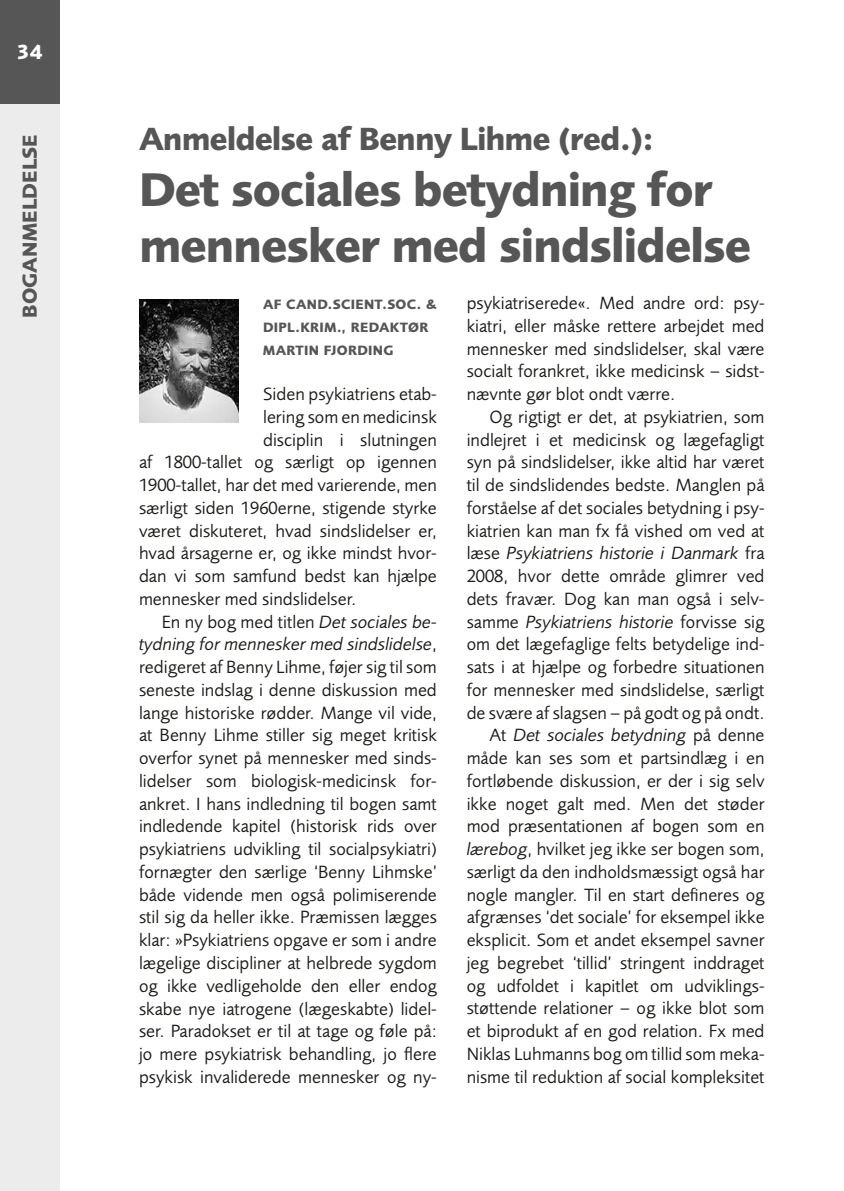
<style>
.page{position:relative;width:844px;height:1191px;background:#fff}
.page>*{position:absolute;margin:0;border:0;box-sizing:border-box;transform-origin:0 0}
.t1{font:700 49px/56px "Foundry Sans";letter-spacing:-.03em;color:#565656}
.t2{font:700 33.25px "Foundry Sans";letter-spacing:-.03em;color:#565656}
.t3{font:700 21px "Foundry Sans";letter-spacing:.005em;color:#565656}
.t4{font:700 21px "Foundry Sans";color:#fff}
.t5{font:18.38px/22.8px "Foundry Sans";color:#1a1a18;text-align:justify}
.t6{font:italic 18.38px "Foundry Sans";color:#1a1a18}
.t7{font:700 14px/22.8px "Foundry Sans";letter-spacing:.02em;color:#565656}
.s1{font-style:italic}
.s2{font-style:normal}
</style>
<div class="page">
<div style="left:0;top:0;width:60px;height:104px;background:#565656"></div>
<div style="left:0;top:104px;width:60px;height:1087px;background:#ececed"></div>
<img style="left:139px;top:300px;width:99px;height:123px">
<p class="t4" style="left:17px;top:40px;width:28px">34</p>
<p class="t3" style="left:17px;top:318px;width:185px;rotate:-90deg">BOGANMELDELSE</p>
<h2 class="t2" style="left:139px;top:119px;width:517px">Anmeldelse af Benny Lihme (red.):</h2>
<h1 class="t1" style="left:139px;top:161px;width:613px">Det sociales betydning for mennesker med sindslidelse</h1>
<p class="t7" style="left:263px;top:293px;width:175px">AF CAND.SCIENT.SOC. &amp;<br>DIPL.KRIM., REDAKTØR<br>MARTIN FJORDING</p>
<p class="t5" style="left:263px;top:382px;width:175px">Siden psykiatriens etab-</p>
<p class="t5" style="left:263px;top:405px;width:175px">lering som en medicinsk</p>
<p class="t5" style="left:263px;top:428px;width:175px">disciplin i slutningen</p>
<p class="t5" style="left:139px;top:451px;width:299px">af 1800-tallet og særligt op igennen</p>
<p class="t5" style="left:139px;top:473px;width:299px">1900-tallet, har det med varierende, men</p>
<p class="t5" style="left:139px;top:496px;width:299px">særligt siden 1960erne, stigende styrke</p>
<p class="t5" style="left:139px;top:519px;width:299px">været diskuteret, hvad sindslidelser er,</p>
<p class="t5" style="left:139px;top:542px;width:299px">hvad årsagerne er, og ikke mindst hvor-</p>
<p class="t5" style="left:139px;top:564px;width:299px">dan vi som samfund bedst kan hjælpe</p>
<p class="t5" style="left:139px;top:587px;width:219px">mennesker med sindslidelser.</p>
<p class="t5" style="left:162px;top:610px;width:276px">En ny bog med titlen <span class="s1">Det sociales be-</span></p>
<p class="t6" style="left:139px;top:633px;width:299px">tydning for mennesker med sindslidelse<span class="s2">,</span></p>
<p class="t5" style="left:139px;top:655px;width:299px">redigeret af Benny Lihme, føjer sig til som</p>
<p class="t5" style="left:139px;top:678px;width:299px">seneste indslag i denne diskussion med</p>
<p class="t5" style="left:139px;top:701px;width:299px">lange historiske rødder. Mange vil vide,</p>
<p class="t5" style="left:139px;top:724px;width:299px">at Benny Lihme stiller sig meget kritisk</p>
<p class="t5" style="left:139px;top:746px;width:299px">overfor synet på mennesker med sinds-</p>
<p class="t5" style="left:139px;top:769px;width:299px">lidelser som biologisk-medicinsk for-</p>
<p class="t5" style="left:139px;top:792px;width:299px">ankret. I hans indledning til bogen samt</p>
<p class="t5" style="left:139px;top:815px;width:299px">indledende kapitel (historisk rids over</p>
<p class="t5" style="left:139px;top:837px;width:299px">psykiatriens udvikling til socialpsykiatri)</p>
<p class="t5" style="left:139px;top:860px;width:299px">fornægter den særlige ‘Benny Lihmske’</p>
<p class="t5" style="left:139px;top:883px;width:299px">både vidende men også polimiserende</p>
<p class="t5" style="left:139px;top:906px;width:299px">stil sig da heller ikke. Præmissen lægges</p>
<p class="t5" style="left:139px;top:928px;width:299px">klar: »Psykiatriens opgave er som i andre</p>
<p class="t5" style="left:139px;top:951px;width:299px">lægelige discipliner at helbrede sygdom</p>
<p class="t5" style="left:139px;top:974px;width:299px">og ikke vedligeholde den eller endog</p>
<p class="t5" style="left:139px;top:997px;width:299px">skabe nye iatrogene (lægeskabte) lidel-</p>
<p class="t5" style="left:139px;top:1019px;width:299px">ser. Paradokset er til at tage og føle på:</p>
<p class="t5" style="left:139px;top:1042px;width:299px">jo mere psykiatrisk behandling, jo flere</p>
<p class="t5" style="left:139px;top:1065px;width:299px">psykisk invaliderede mennesker og ny-</p>
<p class="t5" style="left:466px;top:291px;width:299px">psykiatriserede«. Med andre ord: psy&shy;kiatri, eller måske rettere arbejdet med mennesker med sindslidelser, skal være socialt forankret, ikke medicinsk – sidst&shy;nævnte gør blot ondt værre.</p>
<p class="t5" style="left:466px;top:405px;width:299px;text-align:right">Og rigtigt er det, at psykiatrien, som indlejret i et medicinsk og lægefagligt syn på sindslidelser, ikke altid har været til de sindslidendes bedste. Manglen på forståelse af det sociales betydning i psy&shy;kiatrien kan man fx få vished om ved at læse <span class="s1">Psykiatriens historie i Danmark</span> fra 2008, hvor dette område glimrer ved dets fravær. Dog kan man også i selv&shy;samme <span class="s1">Psykiatriens historie</span> forvisse sig om det lægefaglige felts betydelige ind&shy;sats i at hjælpe og forbedre situationen for mennesker med sindslidelse, særligt de svære af slagsen – på godt og på ondt.<br>At <span class="s1">Det sociales betydning</span> på denne måde kan ses som et partsindlæg i en fortløbende diskussion, er der i sig selv ikke noget galt med. Men det støder mod præsentationen af bogen som en <span class="s1">lærebog</span>, hvilket jeg ikke ser bogen som, særligt da den indholdsmæssigt også har nogle mangler. Til en start defineres og afgrænses ‘det sociale’ for eksempel ikke eksplicit. Som et andet eksempel savner jeg begrebet ‘tillid’ stringent inddraget og udfoldet i kapitlet om udviklings&shy;støttende relationer – og ikke blot som et biprodukt af en god relation. Fx med Niklas Luhmanns bog om tillid som meka&shy;nisme til reduktion af social kompleksitet</p>
</div>
